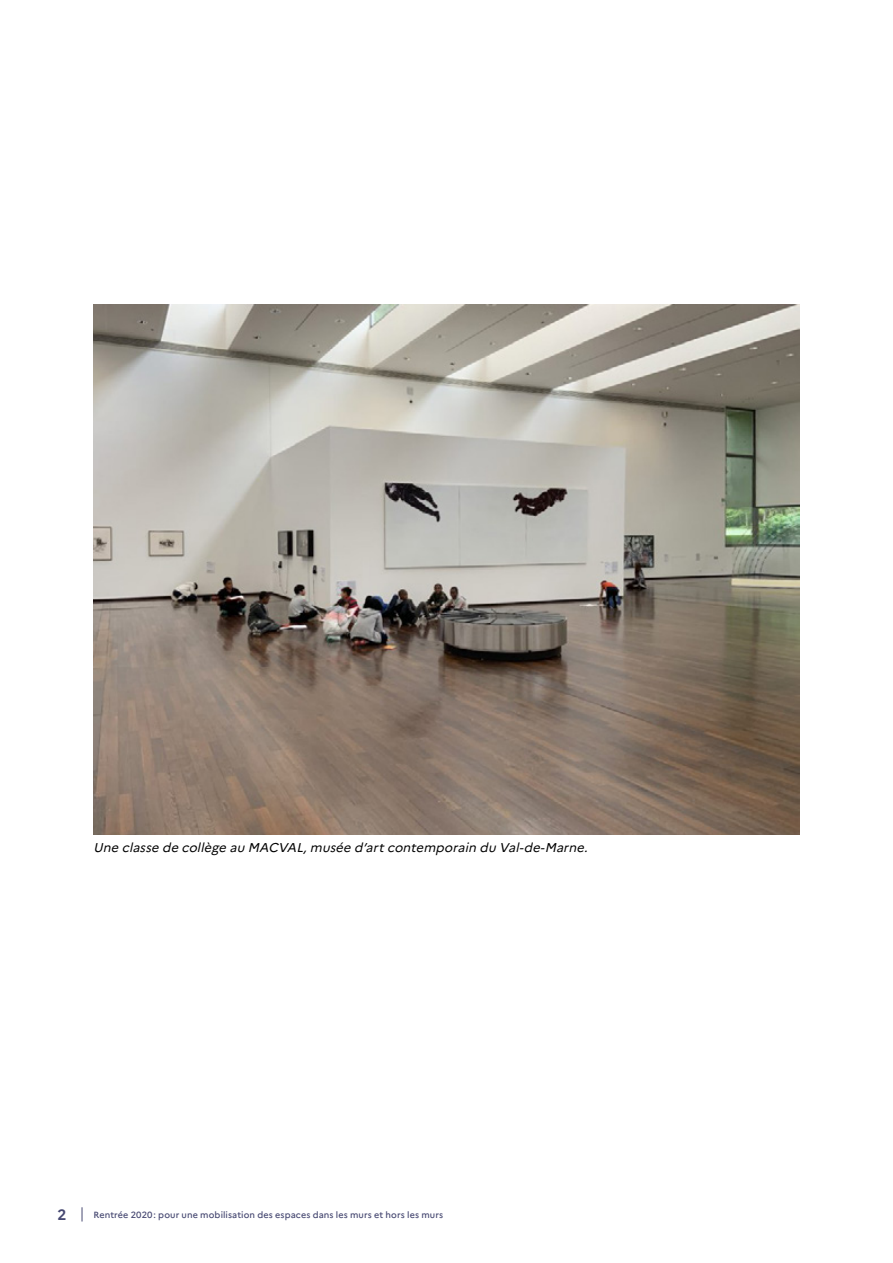
<style>
.page{position:relative;width:893px;height:1263px;background:#fff}
.page>*{position:absolute;margin:0;border:0;box-sizing:border-box;transform-origin:0 0}
.t1{font:700 15px "Marianne";color:#474972}
.t2{font:italic 12.75px "Marianne";color:#000}
.t3{font:500 9px "Marianne";letter-spacing:.01em;color:#474972}
</style>
<div class="page">
<svg style="left:82px;top:1207px;width:1px;height:14px"></svg>
<img style="left:94px;top:305px;width:705px;height:529px">
<h2 class="t2" style="left:94px;top:840px;width:499px">Une classe de collège au MACVAL,musée d’artcontemporain du Val-de-Marne.</h2>
<h1 class="t1" style="left:57px;top:1205px;width:10px">2</h1>
<p class="t3" style="left:94px;top:1209px;width:351px">Rentrée 2020: pour une mobilisation des espaces dans les murs et hors les murs</p>
</div>
